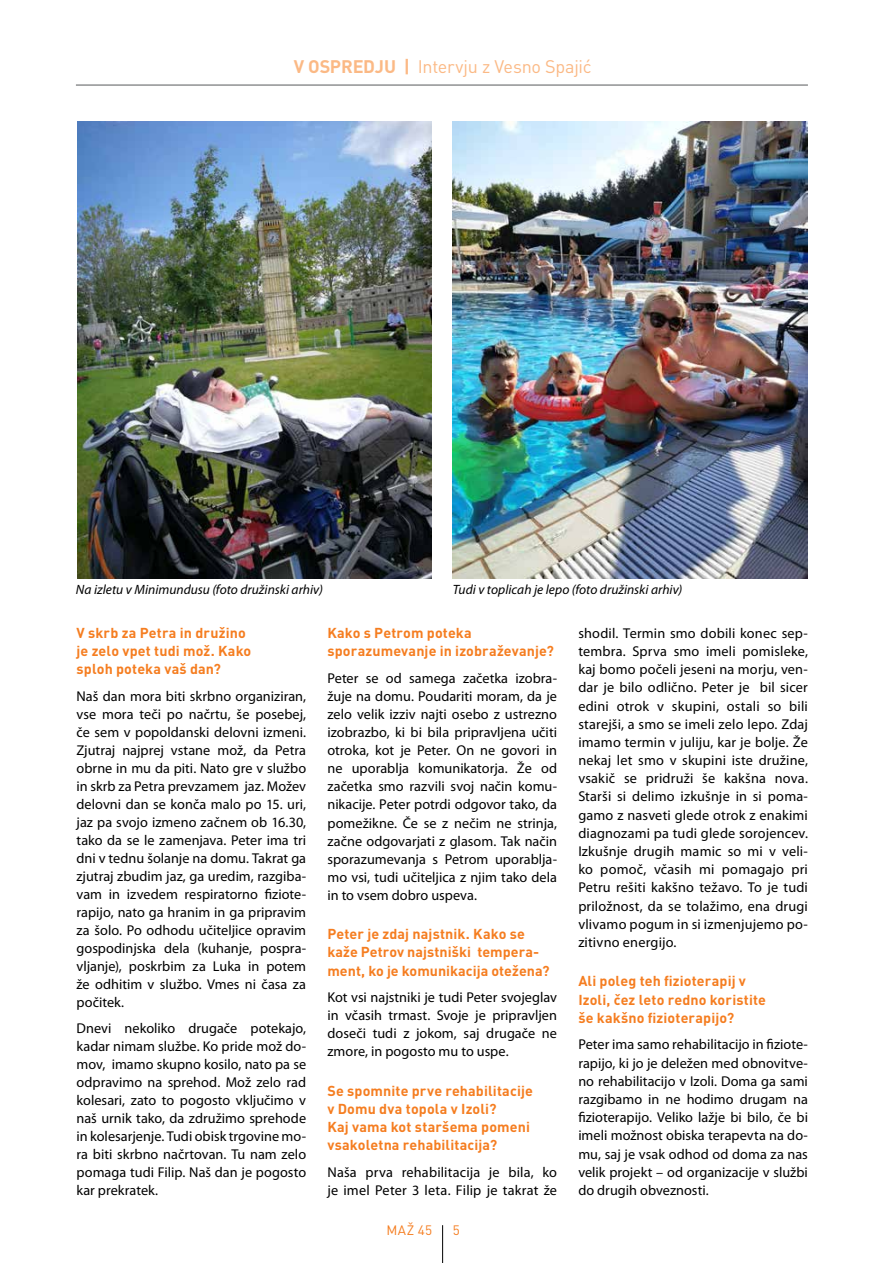
<style>
.page{position:relative;width:893px;height:1263px;background:#fff}
.page>*{position:absolute;margin:0;border:0;box-sizing:border-box;transform-origin:0 0}
.t1{font:18px "DIN Pro";letter-spacing:-.015em;color:#fbb985}
.t2{font:14.25px/18.1px "Myriad Pro";letter-spacing:.005em;color:#000;text-align:justify}
.t3{font:700 14.25px/18.1px "DIN Pro";letter-spacing:.01em;color:#f57d20}
.t4{font:italic 13.5px "Myriad Pro";color:#000}
.t5{font:13.5px "DIN Pro";color:#f57d20}
.s1{font-weight:700}
</style>
<div class="page">
<hr style="left:76px;top:85px;width:732px;height:1px;background:#58595b">
<hr style="left:442px;top:1225px;width:1px;height:38px;background:#000">
<img style="left:77px;top:121px;width:355px;height:457px">
<img style="left:453px;top:121px;width:355px;height:457px">
<p class="t1" style="left:294px;top:54px;width:299px"><span class="s1">V OSPREDJU |</span> Intervju z Vesno Spajić</p>
<p class="t4" style="left:76px;top:581px;width:249px">Na izletu v Minimundusu (foto družinski arhiv)</p>
<p class="t4" style="left:453px;top:581px;width:231px">Tudi v toplicah je lepo (foto družinski arhiv)</p>
<p class="t3" style="left:77px;top:623px;width:176px">V skrb za Petra in družino je zelo vpet tudi mož. Kako sploh poteka vaš dan?</p>
<p class="t2" style="left:77px;top:687px;width:231px">Naš dan mora biti skrbno organiziran, vse mora teči po načrtu, še posebej, če sem v popoldanski delovni izmeni.<br>Zjutraj najprej vstane mož, da Petra obrne in mu da piti. Nato gre v službo in skrb za Petra prevzamem jaz. Možev delovni dan se konča malo po 15. uri, jaz pa svojo izmeno začnem ob 16.30, tako da se le zamenjava. Peter ima tri dni v tednu šolanje na domu. Takrat ga zjutraj zbudim jaz, ga uredim, razgiba&shy;vam in izvedem respiratorno fiziote&shy;rapijo, nato ga hranim in ga pripravim za šolo. Po odhodu učiteljice opravim gospodinjska dela (kuhanje, pospra&shy;vljanje), poskrbim za Luka in potem že odhitim v službo. Vmes ni časa za počitek.</p>
<p class="t2" style="left:77px;top:1019px;width:231px">Dnevi nekoliko drugače potekajo, kadar nimam službe. Ko pride mož do&shy;mov, imamo skupno kosilo, nato pa se odpravimo na sprehod. Mož zelo rad kolesari, zato to pogosto vključimo v naš urnik tako, da združimo sprehode in kolesarjenje. Tudi obisk trgovine mo&shy;ra biti skrbno načrtovan. Tu nam zelo pomaga tudi Filip. Naš dan je pogosto kar prekratek.</p>
<p class="t3" style="left:327px;top:623px;width:228px">Kako s Petrom poteka sporazumevanje in izobraževanje?</p>
<p class="t2" style="left:327px;top:669px;width:231px">Peter se od samega začetka izobra&shy;žuje na domu. Poudariti moram, da je zelo velik izziv najti osebo z ustrezno izobrazbo, ki bi bila pripravljena učiti otroka, kot je Peter. On ne govori in ne uporablja komunikatorja. Že od začetka smo razvili svoj način komu&shy;nikacije. Peter potrdi odgovor tako, da pomežikne. Če se z nečim ne strinja, začne odgovarjati z glasom. Tak način sporazumevanja s Petrom uporablja&shy;mo vsi, tudi učiteljica z njim tako dela in to vsem dobro uspeva.</p>
<p class="t3" style="left:327px;top:924px;width:224px">Peter je zdaj najstnik. Kako se kaže Petrov najstniški tempera&shy;ment, ko je komunikacija otežena?</p>
<p class="t2" style="left:327px;top:988px;width:231px">Kot vsi najstniki je tudi Peter svojeglav in včasih trmast. Svoje je pripravljen doseči tudi z jokom, saj drugače ne zmore, in pogosto mu to uspe.</p>
<p class="t3" style="left:327px;top:1081px;width:207px">Se spomnite prve rehabilitacije v Domu dva topola v Izoli?<br>Kaj vama kot staršema pomeni vsakoletna rehabilitacija?</p>
<p class="t2" style="left:327px;top:1162px;width:231px">Naša prva rehabilitacija je bila, ko je imel Peter 3 leta. Filip je takrat že</p>
<p class="t5" style="left:386px;top:1221px;width:47px">MAŽ 45</p>
<p class="t5" style="left:453px;top:1221px;width:9px">5</p>
<p class="t2" style="left:578px;top:624px;width:231px">shodil. Termin smo dobili konec sep&shy;tembra. Sprva smo imeli pomisleke, kaj bomo počeli jeseni na morju, ven&shy;dar je bilo odlično. Peter je bil sicer edini otrok v skupini, ostali so bili starejši, a smo se imeli zelo lepo. Zdaj imamo termin v juliju, kar je bolje. Že nekaj let smo v skupini iste družine, vsakič se pridruži še kakšna nova.<br>Starši si delimo izkušnje in si poma&shy;gamo z nasveti glede otrok z enakimi diagnozami pa tudi glede sorojencev.<br>Izkušnje drugih mamic so mi v veli&shy;ko pomoč, včasih mi pomagajo pri Petru rešiti kakšno težavo. To je tudi priložnost, da se tolažimo, ena drugi vlivamo pogum in si izmenjujemo po&shy;zitivno energijo.</p>
<p class="t3" style="left:578px;top:971px;width:189px">Ali poleg teh fizioterapij v<br>Izoli, čez leto redno koristite še kakšno fizioterapijo?</p>
<p class="t2" style="left:578px;top:1035px;width:231px">Peter ima samo rehabilitacijo in fiziote&shy;rapijo, ki jo je deležen med obnovitve&shy;no rehabilitacijo v Izoli. Doma ga sami razgibamo in ne hodimo drugam na fizioterapijo. Veliko lažje bi bilo, če bi imeli možnost obiska terapevta na do&shy;mu, saj je vsak odhod od doma za nas velik projekt – od organizacije v službi do drugih obveznosti.</p>
</div>
